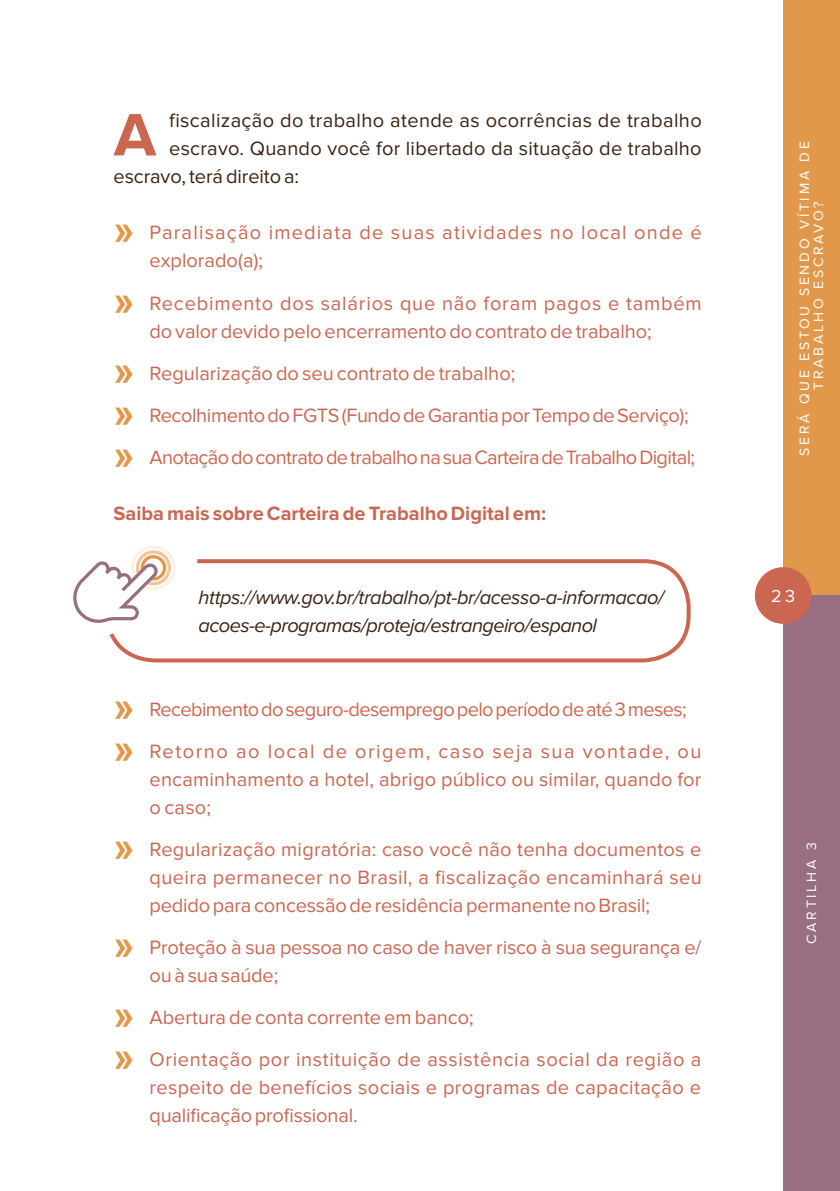
<style>
.page{position:relative;width:840px;height:1191px;background:#fff}
.page>*{position:absolute;margin:0;border:0;box-sizing:border-box;transform-origin:0 0}
.t1{font:700 62px "Proxima Nova";color:#cb6651}
.t2{font:20px/28px "Proxima Nova";color:#cb6651}
.t3{font:20px/42px "Proxima Nova";letter-spacing:-.02em;color:#cb6651}
.t4{font:20px "Proxima Nova";letter-spacing:.01em;color:#3b2212}
.t5{font:italic 20px/28px "Proxima Nova";letter-spacing:-.03em;color:#3b2212}
.t6{font:20px/42px "Proxima Nova";letter-spacing:-.03em;color:#cb6651}
.t7{font:20px/42px "Proxima Nova";letter-spacing:.03em;color:#cb6651}
.t8{font:20px/28px "Proxima Nova";letter-spacing:.02em;color:#cb6651}
.t9{font:20px/28px "Proxima Nova";letter-spacing:.06em;color:#cb6651}
.t10{font:700 20px "Proxima Nova";color:#cb6651}
.t11{font:18px "Proxima Nova";color:#fff}
.t12{font:14px/14px "Proxima Nova";letter-spacing:.2em;color:#fff;text-align:center}
.s1{font-family:"Arial";font-weight:700;font-size:38px;color:#e2984b}
</style>
<div class="page">
<div style="left:782px;top:0;width:57px;height:595px;background:#e2984b"></div>
<div style="left:782px;top:595px;width:57px;height:596px;background:#976f80"></div>
<div style="left:754px;top:567px;width:57px;height:57px;background:#cb6651;border-radius:50%"></div>
<svg style="left:110px;top:559px;width:580px;height:103px"></svg>
<svg style="left:73px;top:545px;width:105px;height:78px"></svg>
<h1 class="t1" style="left:114px;top:99px;width:44px">A</h1>
<p class="t4" style="left:169px;top:109px;width:533px">fiscalização do trabalho atende as ocorrências de trabalho</p>
<p class="t4" style="left:169px;top:137px;width:533px">escravo. Quando você for libertado da situação de trabalho</p>
<p class="t4" style="left:113px;top:165px;width:187px">escravo, terá direito a:</p>
<p class="t9" style="left:149px;top:219px;width:553px;text-indent:-36px"><span class="s1">»</span> Paralisação imediata de suas atividades no local onde é explorado(a);</p>
<p class="t2" style="left:149px;top:289px;width:553px;text-indent:-36px"><span class="s1">»</span> Recebimento dos salários que não foram pagos e também do valor devido pelo encerramento do contrato de trabalho;</p>
<p class="t3" style="left:113px;top:352px;width:583px"><span class="s1">»</span> Regularização do seu contrato de trabalho;<br><span class="s1">»</span> Recolhimento do FGTS (Fundo de Garantia por Tempo de Serviço); <span class="s1">»</span> Anotação do contrato de trabalho na sua Carteira de Trabalho Digital;</p>
<p class="t10" style="left:113px;top:501px;width:434px">Saiba mais sobre Carteira de Trabalho Digital em:</p>
<p class="t5" style="left:198px;top:583px;width:466px">https://www.gov.br/trabalho/pt-br/acesso-a-informacao/ acoes-e-programas/proteja/estrangeiro/espanol</p>
<p class="t6" style="left:113px;top:688px;width:589px"><span class="s1">»</span> Recebimento do seguro-desemprego pelo período de até 3 meses; <span class="s1">»</span> Retorno ao local de origem, caso seja sua vontade, ou</p>
<p class="t2" style="left:149px;top:765px;width:553px">encaminhamento a hotel, abrigo público ou similar, quando for o caso;</p>
<p class="t2" style="left:149px;top:835px;width:553px;text-align:justify;text-indent:-36px"><span class="s1">»</span> Regularização migratória: caso você não tenha documentos e queira permanecer no Brasil, a fiscalização encaminhará seu pedido para concessão de residência permanente no Brasil;</p>
<p class="t2" style="left:149px;top:933px;width:553px;text-indent:-36px"><span class="s1">»</span> Proteção à sua pessoa no caso de haver risco à sua segurança e/ ou à sua saúde;</p>
<p class="t7" style="left:113px;top:996px;width:589px"><span class="s1">»</span> Abertura de conta corrente em banco;<br><span class="s1">»</span> Orientação por instituição de assistência social da região a</p>
<p class="t8" style="left:149px;top:1073px;width:552px">respeito de benefícios sociais e programas de capacitação e qualificação profissional.</p>
<p class="t12" style="left:797px;top:456px;width:316px;rotate:-90deg">SERÁ QUE ESTOU SENDO VÍTIMA DE<br>TRABALHO ESCRAVO?</p>
<p class="t11" style="left:770px;top:585px;width:26px">23</p>
<p class="t12" style="left:804px;top:944px;width:103px;rotate:-90deg">CARTILHA 3</p>
</div>
